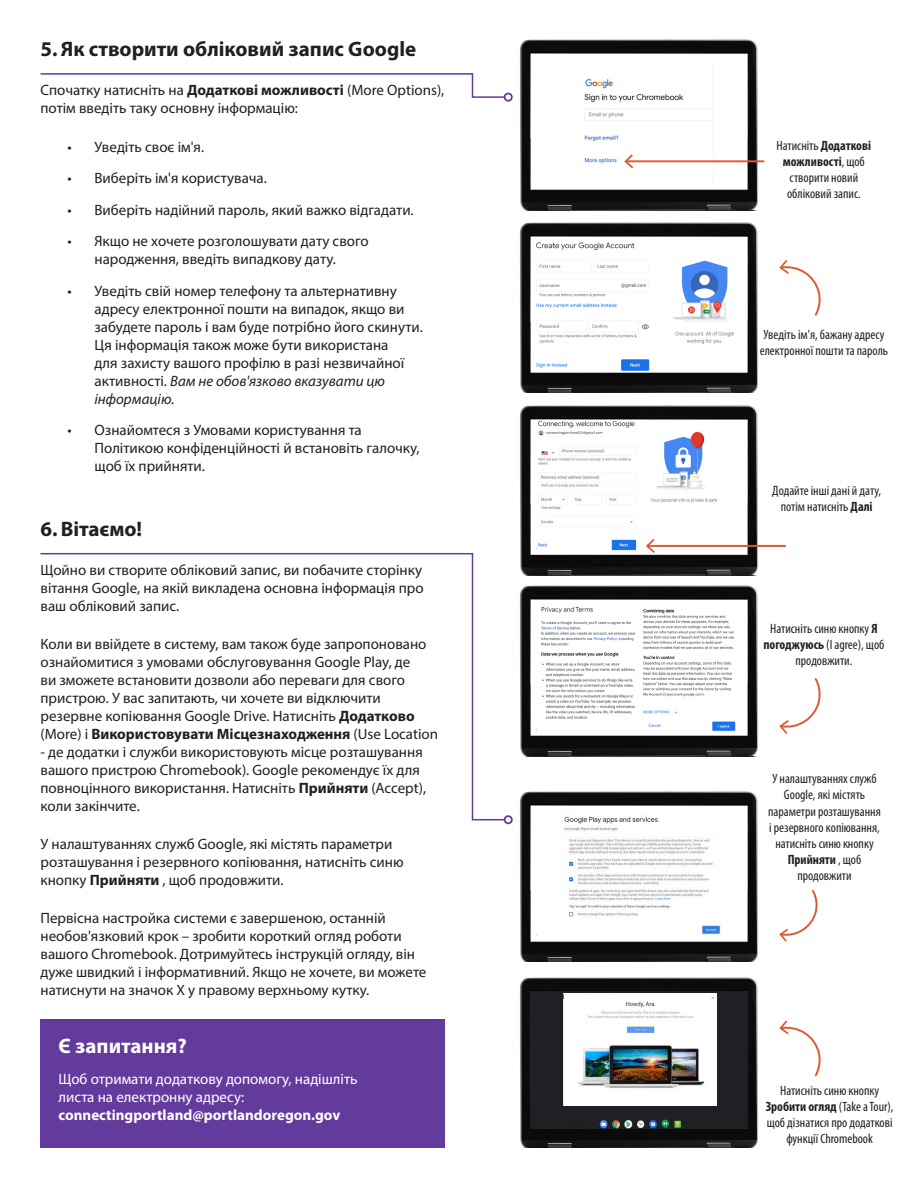
<style>
.page{position:relative;width:918px;height:1188px;background:#fff}
.page>*{position:absolute;margin:0;border:0;box-sizing:border-box;transform-origin:0 0}
.Numbered_Subhead{font:700 21px "Myriad Pro";color:#231f20}
.Numbered_Subhead-2{font:700 21px "Myriad Pro";color:#fff}
.regular_10_A_0_13_5{font:15px/18px "Myriad Pro";color:#231f20}
.t1{font:15px/18px "Myriad Pro";color:#fff}
.centered_label{font:condensed 13.5px/16.2px "Myriad Pro";color:#231f20;text-align:center}
.s1{font-weight:700}
.s2{font-style:italic}
</style>
<div class="page">
<img style="left:520px;top:39px;width:239px;height:171px">
<div style="left:535px;top:59px;width:209px;height:128px;background:#fff"></div>
<img style="left:584px;top:79px;width:129px;height:90px">
<svg style="left:40px;top:73px;width:466px;height:26px"></svg>
<div style="left:504px;top:93px;width:9px;height:9px;border:2px solid #633b9c;border-radius:50%"></div>
<hr style="left:626px;top:160px;width:138px;height:2px;background:#e05733">
<svg style="left:624px;top:154px;width:9px;height:14px"></svg>
<img style="left:520px;top:977px;width:238px;height:171px">
<div style="left:531px;top:991px;width:217px;height:138px;background:#1f2024"></div>
<img style="left:564px;top:994px;width:153px;height:112px">
<img style="left:599px;top:1119px;width:83px;height:10px">
<img style="left:520px;top:222px;width:238px;height:171px">
<img style="left:520px;top:405px;width:239px;height:170px">
<img style="left:520px;top:585px;width:238px;height:171px">
<img style="left:520px;top:791px;width:238px;height:170px">
<img style="left:534px;top:238px;width:211px;height:133px">
<img style="left:537px;top:421px;width:190px;height:110px">
<div style="left:537px;top:603px;width:109px;height:129px;background:#fff"></div>
<img style="left:541px;top:606px;width:95px;height:114px">
<div style="left:636px;top:603px;width:109px;height:129px;background:#fff"></div>
<img style="left:643px;top:609px;width:93px;height:122px">
<img style="left:537px;top:809px;width:208px;height:128px">
<svg style="left:779px;top:260px;width:42px;height:56px"></svg>
<svg style="left:779px;top:1020px;width:42px;height:57px"></svg>
<svg style="left:779px;top:678px;width:42px;height:56px"></svg>
<svg style="left:779px;top:890px;width:39px;height:52px"></svg>
<div style="left:537px;top:531px;width:208px;height:22px;background:#fff"></div>
<img style="left:538px;top:539px;width:195px;height:12px">
<div style="left:40px;top:1019px;width:406px;height:128px;background:#633b9c"></div>
<hr style="left:648px;top:545px;width:137px;height:2px;background:#e05733">
<svg style="left:646px;top:539px;width:9px;height:14px"></svg>
<svg style="left:40px;top:553px;width:465px;height:268px"></svg>
<div style="left:504px;top:815px;width:9px;height:9px;border:2px solid #633b9c;border-radius:50%"></div>
<p class="Numbered_Subhead" style="left:40px;top:35px;width:377px">5.Як створити обліковий запис Google</p>
<p class="regular_10_A_0_13_5" style="left:40px;top:81px;width:405px">Спочатку натисніть на <span class="s1">Додаткові можливості</span> (More Options), потім введіть таку основну інформацію:</p>
<p class="regular_10_A_0_13_5" style="left:68px;top:137px;width:138px">• Уведіть своє ім'я.</p>
<p class="regular_10_A_0_13_5" style="left:68px;top:169px;width:201px">• Виберіть ім'я користувача.</p>
<p class="regular_10_A_0_13_5" style="left:68px;top:200px;width:348px">• Виберіть надійний пароль, який важко відгадати.</p>
<p class="regular_10_A_0_13_5" style="left:68px;top:232px;width:303px;text-align:center">• Якщо не хочете розголошувати дату свого народження, введіть випадкову дату.</p>
<p class="regular_10_A_0_13_5" style="left:94px;top:281px;width:330px;text-indent:-27px">• Уведіть свій номер телефону та альтернативну адресу електронної пошти на випадок, якщо ви забудете пароль і вам буде потрібно його скинути.<br>Ця інформація також може бути використана<br>для захисту вашого профілю в разі незвичайної активності. <span class="s2">Вам не обов'язково вказувати цю інформацію.</span></p>
<p class="regular_10_A_0_13_5" style="left:94px;top:421px;width:327px;text-indent:-27px">• Ознайомтеся з Умовами користування та<br>Політикою конфіденційності й встановіть галочку, щоб їх прийняти.</p>
<p class="Numbered_Subhead" style="left:40px;top:515px;width:103px">6.Вітаємо!</p>
<p class="regular_10_A_0_13_5" style="left:40px;top:560px;width:385px;text-align:justify">Щойно ви створите обліковий запис, ви побачите сторінку вітання Google, на якій викладена основна інформація про ваш обліковий запис.</p>
<p class="regular_10_A_0_13_5" style="left:40px;top:634px;width:399px">Коли ви ввійдете в систему, вам також буде запропоновано ознайомитися з умовами обслуговування Google Play, де<br>ви зможете встановити дозволи або переваги для свого пристрою. У вас запитають, чи хочете ви відключити резервне копіювання Google Drive. Натисніть <span class="s1">Додатково </span>(More) і <span class="s1">Використовувати Місцезнаходження</span> (Use Location</p>
<p class="regular_10_A_0_13_5" style="left:40px;top:742px;width:387px">- де додатки і служби використовують місце розташування вашого пристрою Chromebook). Google рекомендує їх для повноцінного використання. Натисніть <span class="s1">Прийняти</span> (Accept), коли закінчите.</p>
<p class="regular_10_A_0_13_5" style="left:40px;top:835px;width:365px">У налаштуваннях служб Google, які містять параметри розташування і резервного копіювання, натисніть синю кнопку <span class="s1">Прийняти</span> , щоб продовжити.</p>
<p class="regular_10_A_0_13_5" style="left:40px;top:909px;width:387px">Первісна настройка системи є завершеною, останній необов'язковий крок – зробити короткий огляд роботи вашого Chromebook. Дотримуйтесь інструкцій огляду, він дуже швидкий і інформативний. Якщо не хочете, ви можете натиснути на значок X у правому верхньому кутку.</p>
<p class="Numbered_Subhead-2" style="left:58px;top:1032px;width:130px">Є запитання?</p>
<p class="t1" style="left:58px;top:1070px;width:301px">Щоб отримати додаткову допомогу, надішліть листа на електронну адресу: <span class="s1">connectingportland@portlandoregon.gov</span></p>
<p class="centered_label" style="left:777px;top:137px;width:96px">Натисніть <span class="s1">Додаткові можливості</span>, щоб створити новий обліковий запис.</p>
<p class="centered_label" style="left:760px;top:327px;width:130px;text-align:left">Уведіть ім'я, бажану адресу електронної пошти та пароль</p>
<p class="centered_label" style="left:772px;top:482px;width:110px">Додайте інші дані й дату, потім натисніть <span class="s1">Далі</span></p>
<p class="centered_label" style="left:763px;top:620px;width:122px">Натисніть синю кнопку <span class="s1">Я погоджуюсь</span> (I agree), щоб продовжити.</p>
<p class="centered_label" style="left:768px;top:770px;width:114px">У налаштуваннях служб<br>Google, які містять параметри розташування і резервного копіювання, натисніть синю кнопку<br><span class="s1">Прийняти</span> , щоб продовжити</p>
<p class="centered_label" style="left:766px;top:1082px;width:129px">Натисніть синю кнопку<br><span class="s1">Зробити огляд</span> (Take a Tour), щоб дізнатися про додаткові функції Chromebook</p>
</div>
